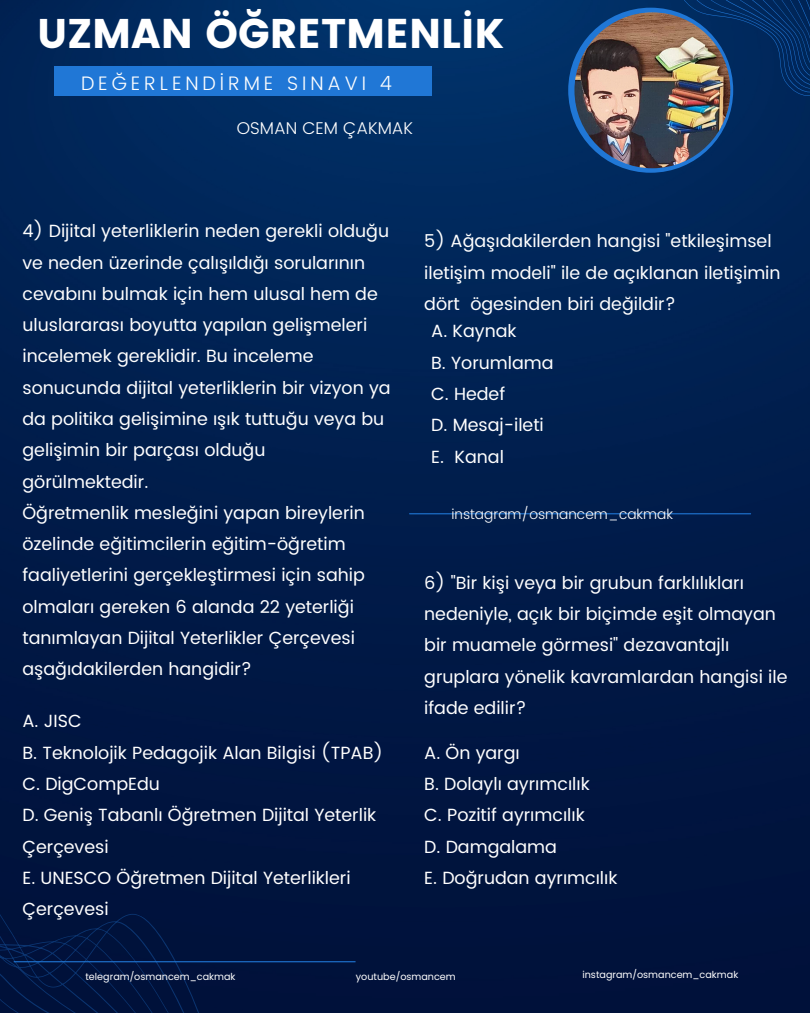
<style>
.page{position:relative;width:810px;height:1013px;background:#fff}
.page>*{position:absolute;margin:0;border:0;box-sizing:border-box;transform-origin:0 0}
.t1{font:41.4px "Poppins";color:#fff}
.t2{font:300 19.5px "Poppins";letter-spacing:.2em;color:#fff}
.t3{font:17.6px/31.3px "Poppins";color:#fff}
.t4{font:300 17px "Poppins";color:#fff}
.t5{font:300 13.9px "Poppins";color:#fff}
.t6{font:9.6px "Poppins";color:#fff}
</style>
<div class="page">
<img style="left:0;top:0;width:810px;height:1012px">
<svg style="left:485px;top:0;width:325px;height:115px;background:#012e65"></svg>
<div style="left:54px;top:67px;width:377px;height:29px;background:#2077d6"></div>
<svg style="left:568px;top:8px;width:165px;height:165px;background:#2172cc"></svg>
<img style="left:574px;top:12px;width:156px;height:156px;border-radius:50%">
<hr style="left:14px;top:961px;width:341px;height:1px;background:#2077d6">
<div style="left:0;top:692px;width:350px;height:320px;background:#00143d"></div>
<hr style="left:409px;top:513px;width:342px;height:1px;background:#2077d6">
<h1 class="t1" style="left:37px;top:9px;width:469px">UZMAN ÖĞRETMENLİK</h1>
<p class="t2" style="left:81px;top:71px;width:312px">DEĞERLENDİRME SINAVI 4</p>
<p class="t4" style="left:237px;top:119px;width:178px">OSMAN CEM ÇAKMAK</p>
<p class="t3" style="left:22px;top:215px;width:370px">4) Dijital yeterliklerin neden gerekli olduğu ve neden üzerinde çalışıldığı sorularının cevabını bulmak için hem ulusal hem de uluslararası boyutta yapılan gelişmeleri incelemek gereklidir. Bu inceleme sonucunda dijital yeterliklerin bir vizyon ya da politika gelişimine ışık tuttuğu veya bu gelişimin bir parçası olduğu görülmektedir.<br>Öğretmenlik mesleğini yapan bireylerin özelinde eğitimcilerin eğitim-öğretim faaliyetlerini gerçekleştirmesi için sahip olmaları gereken 6 alanda 22 yeterliği tanımlayan Dijital Yeterlikler Çerçevesi aşağıdakilerden hangidir?</p>
<p class="t3" style="left:22px;top:705px;width:362px">A. JISC<br>B. Teknolojik Pedagojik Alan Bilgisi (TPAB)<br>C. DigCompEdu<br>D. Geniş Tabanlı Öğretmen Dijital Yeterlik<br>Çerçevesi<br>E. UNESCO Öğretmen Dijital Yeterlikleri<br>Çerçevesi</p>
<p class="t3" style="left:424px;top:226px;width:358px">5) Ağaşıdakilerden hangisi "etkileşimsel iletişim modeli" ile de açıklanan iletişimin dört ögesinden biri değildir?</p>
<p class="t3" style="left:431px;top:316px;width:124px">A. Kaynak<br>B. Yorumlama<br>C. Hedef<br>D. Mesaj-ileti<br>E. Kanal</p>
<p class="t5" style="left:452px;top:505px;width:223px">instagram/osmancem_cakmak</p>
<p class="t3" style="left:424px;top:567px;width:365px">6) "Bir kişi veya bir grubun farklılıkları nedeniyle, açık bir biçimde eşit olmayan bir muamele görmesi" dezavantajlı gruplara yönelik kavramlardan hangisi ile ifade edilir?</p>
<p class="t3" style="left:424px;top:737px;width:195px">A. Ön yargı<br>B. Dolaylı ayrımcılık<br>C. Pozitif ayrımcılık<br>D. Damgalama<br>E. Doğrudan ayrımcılık</p>
<p class="t6" style="left:85px;top:969px;width:152px">telegram/osmancem_cakmak</p>
<p class="t6" style="left:356px;top:969px;width:101px">youtube/osmancem</p>
<p class="t6" style="left:582px;top:968px;width:157px">instagram/osmancem_cakmak</p>
</div>
